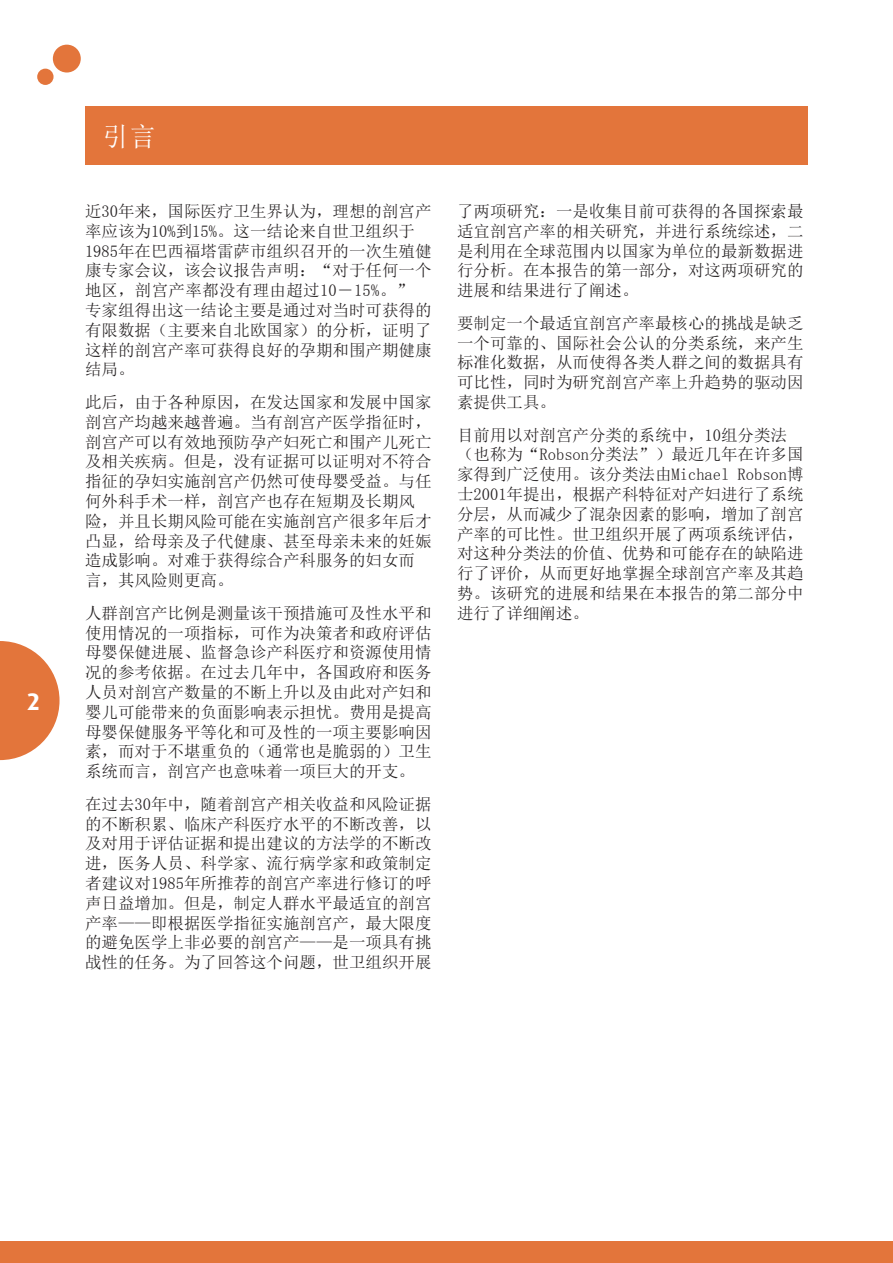
<style>
.page{position:relative;width:893px;height:1263px;background:#fff}
.page>*{position:absolute;margin:0;border:0;box-sizing:border-box;transform-origin:0 0}
.Heading_3{font:27px "Sim Sun";color:#fff}
.t1{font:700 24px "Dax Pro";color:#fff}
.Body_text{font:16.5px/19.8px "Sim Sun";color:#231f20;text-align:justify}
</style>
<div class="page">
<svg style="left:0;top:641px;width:60px;height:119px"></svg>
<div style="left:53px;top:45px;width:28px;height:28px;background:#e3753b;border-radius:50%"></div>
<div style="left:37px;top:69px;width:17px;height:16px;background:#e3753b;border-radius:50%"></div>
<div style="left:0;top:1241px;width:893px;height:22px;background:#e3753b"></div>
<div style="left:85px;top:106px;width:723px;height:59px;background:#e3753b"></div>
<p class="t1" style="left:27px;top:686px;width:15px">2</p>
<p class="Heading_3" style="left:102px;top:123px;width:55px">引言</p>
<p class="Body_text" style="left:85px;top:201px;width:348px;text-align:left">近30年来，国际医疗卫生界认为，理想的剖宫产率应该为10%到15%。这一结论来自世卫组织于<br>1985年在巴西福塔雷萨市组织召开的一次生殖健康专家会议，该会议报告声明：“对于任何一个地区，剖宫产率都没有理由超过10―15%。”专家组得出这一结论主要是通过对当时可获得的有限数据（主要来自北欧国家）的分析，证明了这样的剖宫产率可获得良好的孕期和围产期健康结局。</p>
<p class="Body_text" style="left:85px;top:392px;width:348px;text-align:left">此后，由于各种原因，在发达国家和发展中国家剖宫产均越来越普遍。当有剖宫产医学指征时，剖宫产可以有效地预防孕产妇死亡和围产儿死亡及相关疾病。但是，没有证据可以证明对不符合指征的孕妇实施剖宫产仍然可使母婴受益。与任何外科手术一样，剖宫产也存在短期及长期风险，并且长期风险可能在实施剖宫产很多年后才凸显，给母亲及子代健康、甚至母亲未来的妊娠造成影响。对难于获得综合产科服务的妇女而言，其风险则更高。</p>
<p class="Body_text" style="left:85px;top:603px;width:348px">人群剖宫产比例是测量该干预措施可及性水平和使用情况的一项指标，可作为决策者和政府评估母婴保健进展、监督急诊产科医疗和资源使用情况的参考依据。在过去几年中，各国政府和医务人员对剖宫产数量的不断上升以及由此对产妇和婴儿可能带来的负面影响表示担忧。费用是提高母婴保健服务平等化和可及性的一项主要影响因素，而对于不堪重负的（通常也是脆弱的）卫生系统而言，剖宫产也意味着一项巨大的开支。</p>
<p class="Body_text" style="left:85px;top:794px;width:348px">在过去30年中，随着剖宫产相关收益和风险证据的不断积累、临床产科医疗水平的不断改善，以及对用于评估证据和提出建议的方法学的不断改进，医务人员、科学家、流行病学家和政策制定者建议对1985年所推荐的剖宫产率进行修订的呼声日益增加。但是，制定人群水平最适宜的剖宫产率——即根据医学指征实施剖宫产，最大限度的避免医学上非必要的剖宫产——是一项具有挑战性的任务。为了回答这个问题，世卫组织开展</p>
<p class="Body_text" style="left:457px;top:201px;width:348px">了两项研究：一是收集目前可获得的各国探索最适宜剖宫产率的相关研究，并进行系统综述，二是利用在全球范围内以国家为单位的最新数据进行分析。在本报告的第一部分，对这两项研究的进展和结果进行了阐述。</p>
<p class="Body_text" style="left:457px;top:313px;width:348px">要制定一个最适宜剖宫产率最核心的挑战是缺乏一个可靠的、国际社会公认的分类系统，来产生标准化数据，从而使得各类人群之间的数据具有可比性，同时为研究剖宫产率上升趋势的驱动因素提供工具。</p>
<p class="Body_text" style="left:457px;top:425px;width:348px;text-align:left">目前用以对剖宫产分类的系统中，10组分类法（也称为“Robson分类法”）最近几年在许多国家得到广泛使用。该分类法由Michael Robson博士2001年提出，根据产科特征对产妇进行了系统分层，从而减少了混杂因素的影响，增加了剖宫产率的可比性。世卫组织开展了两项系统评估，对这种分类法的价值、优势和可能存在的缺陷进行了评价，从而更好地掌握全球剖宫产率及其趋势。该研究的进展和结果在本报告的第二部分中进行了详细阐述。</p>
</div>
